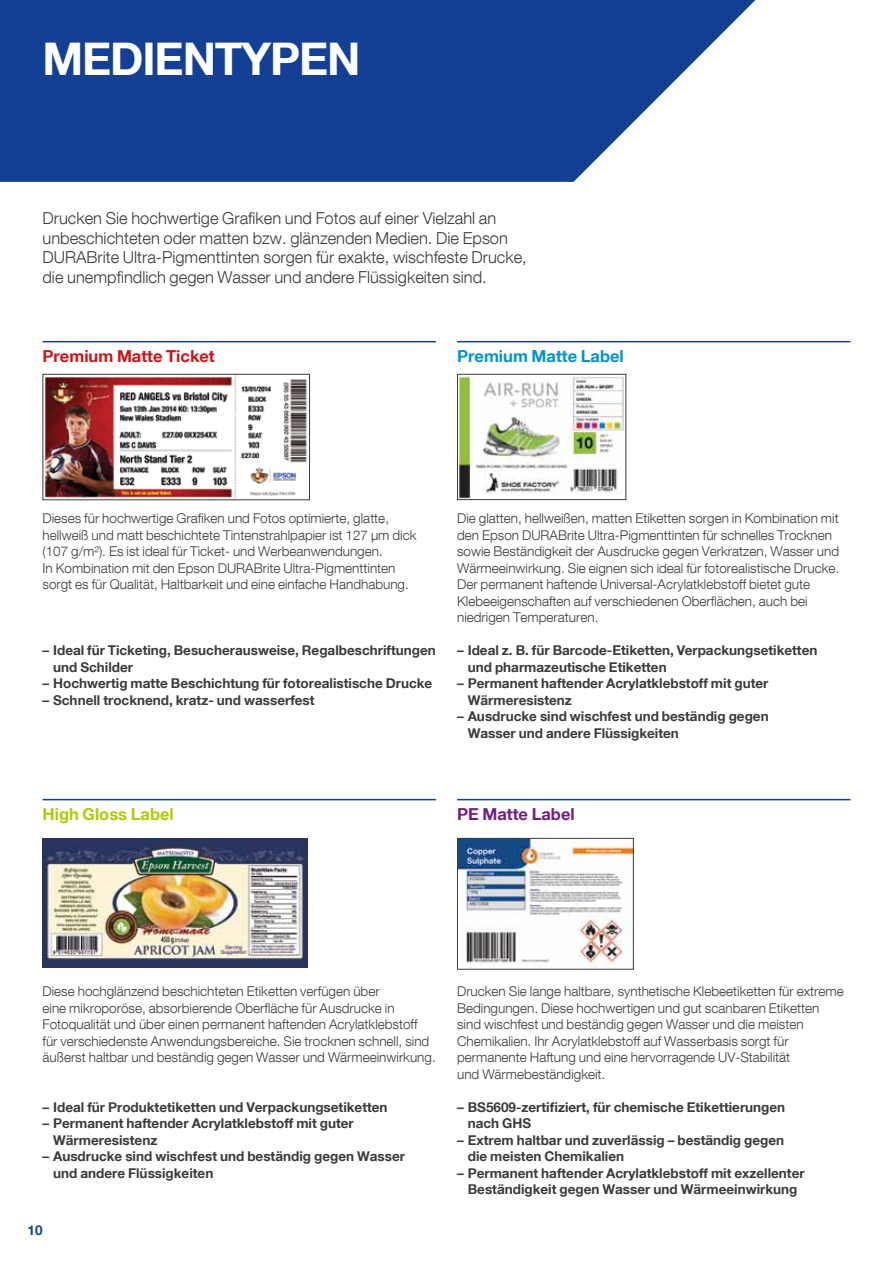
<style>
.page{position:relative;width:893px;height:1263px;background:#fff}
.page>*{position:absolute;margin:0;border:0;box-sizing:border-box;transform-origin:0 0}
.t1{font:700 45px "Helvetica Neue LT Com";letter-spacing:-.025em;color:#fff}
.t2{font:300 16.5px/19.5px "Helvetica Neue LT Com";color:#3b3b3a}
.t3{font:700 16.5px "Helvetica Neue LT Com";color:#cd1316}
.t4{font:700 16.5px "Helvetica Neue LT Com";color:#0093d2}
.t5{font:700 16.5px "Helvetica Neue LT Com";color:#afca05}
.t6{font:700 16.5px "Helvetica Neue LT Com";color:#6f2082}
.t7{font:300 13.5px/16.5px "Helvetica Neue LT Com";color:#3b3b3a}
.t8{font:700 13.5px/16.5px "Helvetica Neue LT Com";color:#3b3b3a}
.t9{font:700 13.5px "Helvetica Neue LT Com";color:#134094}
</style>
<div class="page">
<svg style="left:0;top:0;width:755px;height:182px;background:#2f56a0"></svg>
<hr style="left:43px;top:341px;width:393px;height:1px;background:#134094">
<hr style="left:457px;top:341px;width:393px;height:1px;background:#134094">
<img style="left:45px;top:376px;width:262px;height:122px">
<div style="left:43px;top:374px;width:267px;height:126px;border:1px solid #3b3b3a"></div>
<img style="left:459px;top:376px;width:165px;height:122px">
<div style="left:457px;top:374px;width:169px;height:126px;border:1px solid #3b3b3a"></div>
<hr style="left:43px;top:799px;width:393px;height:1px;background:#134094">
<hr style="left:457px;top:799px;width:393px;height:1px;background:#134094">
<img style="left:43px;top:838px;width:265px;height:129px">
<img style="left:459px;top:840px;width:173px;height:126px">
<div style="left:457px;top:838px;width:177px;height:132px;border:1px solid #3b3b3a"></div>
<h1 class="t1" style="left:43px;top:30px;width:319px">Medientypen</h1>
<p class="t2" style="left:43px;top:208px;width:486px">Drucken Sie hochwertige Grafiken und Fotos auf einer Vielzahl an unbeschichteten oder matten bzw. glänzenden Medien. Die Epson DURABrite Ultra-Pigmenttinten sorgen für exakte, wischfeste Drucke, die unempfindlich gegen Wasser und andere Flüssigkeiten sind.</p>
<p class="t3" style="left:43px;top:345px;width:174px">Premium Matte Ticket</p>
<p class="t4" style="left:457px;top:345px;width:168px">Premium Matte Label</p>
<p class="t7" style="left:43px;top:510px;width:376px">Dieses für hochwertige Grafiken und Fotos optimierte, glatte, hellweiß und matt beschichtete Tintenstrahlpapier ist 127 μm dick (107 g/m²). Es ist ideal für Ticket- und Werbeanwendungen.<br>In Kombination mit den Epson DURABrite Ultra-Pigmenttinten sorgt es für Qualität, Haltbarkeit und eine einfache Handhabung.</p>
<p class="t8" style="left:53px;top:642px;width:384px;text-indent:-11px">– Ideal für Ticketing, Besucherausweise, Regalbeschriftungen und Schilder</p>
<p class="t8" style="left:43px;top:675px;width:391px">– H ochwertig matte Beschichtung für fotorealistische Drucke</p>
<p class="t8" style="left:43px;top:691px;width:274px">– Schnell trocknend, kratz- und wasserfest</p>
<p class="t7" style="left:457px;top:510px;width:384px">Die glatten, hellweißen, matten Etiketten sorgen in Kombination mit den Epson DURABrite Ultra-Pigmenttinten für schnelles Trocknen sowie Beständigkeit der Ausdrucke gegen Verkratzen, Wasser und Wärmeeinwirkung. Sie eignen sich ideal für fotorealistische Drucke.<br>Der permanent haftende Universal-Acrylatklebstoff bietet gute Klebeeigenschaften auf verschiedenen Oberflächen, auch bei niedrigen Temperaturen.</p>
<p class="t8" style="left:468px;top:642px;width:351px;text-indent:-11px">– Ideal z. B. für Barcode-Etiketten, Verpackungsetiketten und pharmazeutische Etiketten</p>
<p class="t8" style="left:468px;top:675px;width:302px;text-indent:-11px">– Permanent haftender Acrylatklebstoff mit guter<br>Wärmeresistenz</p>
<p class="t8" style="left:468px;top:708px;width:302px;text-indent:-11px">– Ausdrucke sind wischfest und beständig gegen<br>Wasser und andere Flüssigkeiten</p>
<p class="t5" style="left:43px;top:804px;width:133px">High Gloss Label</p>
<p class="t6" style="left:457px;top:804px;width:119px">PE Matte Label</p>
<p class="t7" style="left:43px;top:983px;width:395px">Diese hochglänzend beschichteten Etiketten verfügen über<br>eine mikroporöse, absorbierende Oberfläche für Ausdrucke in Fotoqualität und über einen permanent haftenden Acrylatklebstoff für verschiedenste Anwendungsbereiche. Sie trocknen schnell, sind äußerst haltbar und beständig gegen Wasser und Wärmeeinwirkung.</p>
<p class="t8" style="left:43px;top:1098px;width:347px">– I deal für Produktetiketten und Verpackungsetiketten</p>
<p class="t8" style="left:53px;top:1115px;width:302px;text-indent:-11px">– Permanent haftender Acrylatklebstoff mit guter<br>Wärmeresistenz</p>
<p class="t8" style="left:53px;top:1148px;width:353px;text-indent:-11px">– Ausdrucke sind wischfest und beständig gegen Wasser und andere Flüssigkeiten</p>
<p class="t9" style="left:28px;top:1222px;width:17px">10</p>
<p class="t7" style="left:457px;top:983px;width:388px">Drucken Sie lange haltbare, synthetische Klebeetiketten für extreme Bedingungen. Diese hochwertigen und gut scanbaren Etiketten sind wischfest und beständig gegen Wasser und die meisten Chemikalien. Ihr Acrylatklebstoff auf Wasserbasis sorgt für permanente Haftung und eine hervorragende UV-Stabilität<br>und Wärmebeständigkeit.</p>
<p class="t8" style="left:468px;top:1098px;width:319px;text-indent:-11px">– BS5609-zertifiziert, für chemische Etikettierungen nach GHS</p>
<p class="t8" style="left:468px;top:1131px;width:318px;text-indent:-11px">– Extrem haltbar und zuverlässig – beständig gegen die meisten Chemikalien</p>
<p class="t8" style="left:457px;top:1164px;width:349px;text-align:center">– Permanent haftender Acrylatklebstoff mit exzellenter<br>Beständigkeit gegen Wasser und Wärmeeinwirkung</p>
</div>
